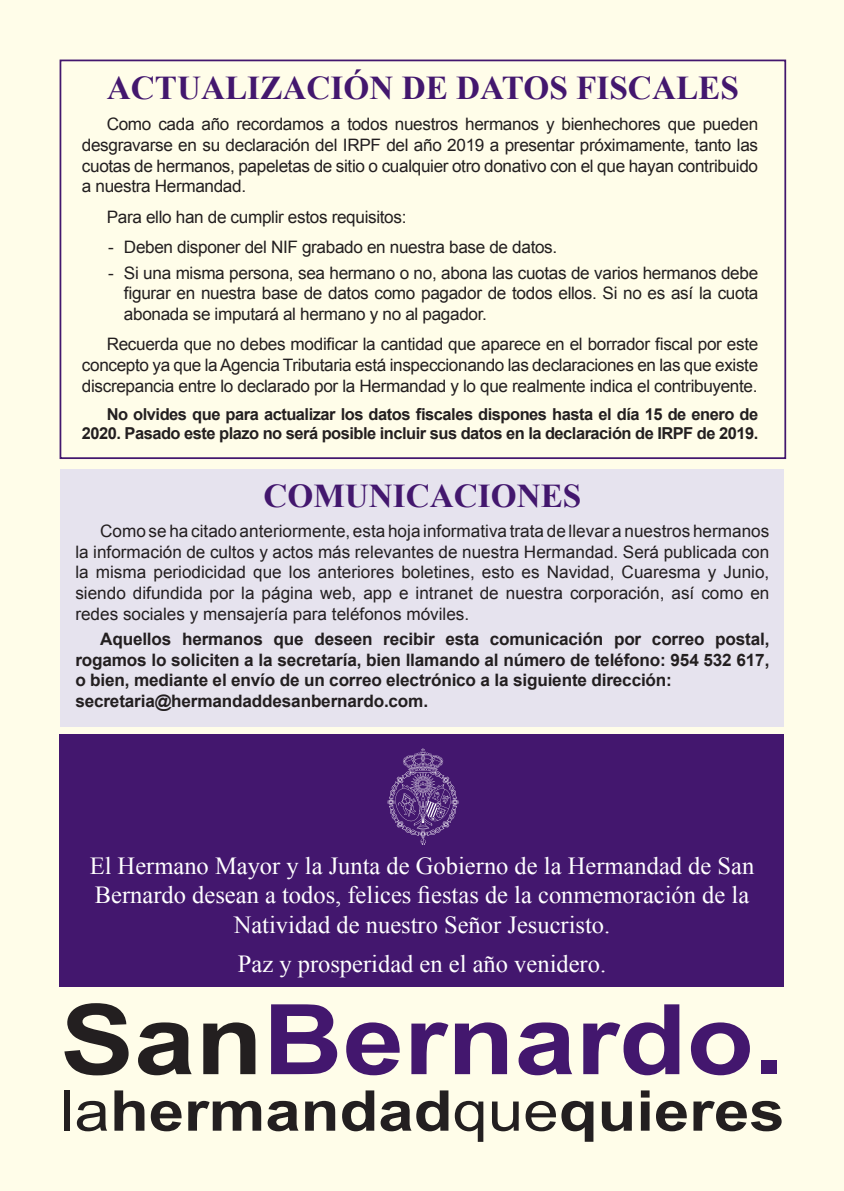
<style>
.page{position:relative;width:844px;height:1191px;background:#fff}
.page>*{position:absolute;margin:0;border:0;box-sizing:border-box;transform-origin:0 0}
.List_Paragraph{font:700 97.48px "Arial";color:#43176e;scale:1.13 1}
.List_Paragraph-2{font:700 56.18px "Arial";color:#231f20;scale:1.13 1}
.t1{font:700 33.25px "Times New Roman";color:#43176e}
.t2{font:24.5px/29.4px "Times New Roman";color:#fff;text-align:center}
.Body_Text_Indent{font:17.15px/20.7px "Arial";letter-spacing:-.02em;color:#231f20;text-align:justify}
.List_Paragraph-3{font:17.15px/20.7px "Arial";color:#231f20;text-align:justify}
.List_Paragraph-4{font:700 17.15px/20.7px "Arial";letter-spacing:-.01em;color:#231f20;text-align:justify}
.t3{font:700 16.45px/18.9px "Arial";letter-spacing:-.03em;color:#231f20;text-align:right}
.s1{color:#231f20}
.s2{font-weight:400}
</style>
<div class="page">
<div style="left:0;top:0;width:843px;height:1191px;background:#fffde9"></div>
<div style="left:60px;top:734px;width:724px;height:253px;background:#43176e"></div>
<div style="left:60px;top:60px;width:726px;height:399px;border:2px solid #43176e"></div>
<div style="left:60px;top:469px;width:724px;height:257px;background:#e6e3ee"></div>
<img style="left:387px;top:748px;width:71px;height:97px">
<p class="t1" style="left:107px;top:68px;width:633px">ACTUALIZACIÓN DE DATOS FISCALES</p>
<p class="Body_Text_Indent" style="left:82px;top:114px;width:677px;text-indent:25px">Como cada año recordamos a todos nuestros hermanos y bienhechores que pueden desgravarse en su declaración del IRPF del año 2019 a presentar próximamente, tanto las cuotas de hermanos, papeletas de sitio o cualquier otro donativo con el que hayan contribuido a nuestra Hermandad.</p>
<p class="Body_Text_Indent" style="left:107px;top:206px;width:301px">Para ello han de cumplir estos requisitos:</p>
<p class="Body_Text_Indent" style="left:108px;top:237px;width:450px">- Deben disponer del NIF grabado en nuestra base de datos.</p>
<p class="Body_Text_Indent" style="left:124px;top:262px;width:635px;text-indent:-16px">- Si una misma persona, sea hermano o no, abona las cuotas de varios hermanos debe figurar en nuestra base de datos como pagador de todos ellos. Si no es así la cuota abonada se imputará al hermano y no al pagador.</p>
<p class="Body_Text_Indent" style="left:82px;top:334px;width:677px;text-indent:25px">Recuerda que no debes modificar la cantidad que aparece en el borrador fiscal por este concepto ya que la Agencia Tributaria está inspeccionando las declaraciones en las que existe discrepancia entre lo declarado por la Hermandad y lo que realmente indica el contribuyente.</p>
<p class="t3" style="left:82px;top:406px;width:677px">No olvides que para actualizar los datos fiscales dispones hasta el día 15 de enero de<br>2020. Pasado este plazo no será posible incluir sus datos en la declaración de IRPF de 2019.</p>
<p class="t1" style="left:263px;top:476px;width:319px">COMUNICACIONES</p>
<p class="List_Paragraph-3" style="left:75px;top:521px;width:695px;text-indent:25px">Como se ha citado anteriormente, esta hoja informativa trata de llevar a nuestros hermanos la información de cultos y actos más relevantes de nuestra Hermandad. Será publicada con la misma periodicidad que los anteriores boletines, esto es Navidad, Cuaresma y Junio, siendo difundida por la página web, app e intranet de nuestra corporación, así como en redes sociales y mensajería para teléfonos móviles.</p>
<p class="List_Paragraph-4" style="left:75px;top:629px;width:695px;text-indent:25px">Aquellos hermanos que deseen recibir esta comunicación por correo postal, rogamos lo soliciten a la secretaría, bien llamando al número de teléfono: 954 532 617, o bien, mediante el envío de un correo electrónico a la siguiente dirección:</p>
<p class="List_Paragraph-4" style="left:75px;top:691px;width:354px">secretaria@hermandaddesanbernardo.com.</p>
<p class="t2" style="left:90px;top:850px;width:666px">El Hermano Mayor y la Junta de Gobierno de la Hermandad de San<br>Bernardo desean a todos, felices fiestas de la conmemoración de la<br>Natividad de nuestro Señor Jesucristo.</p>
<p class="t2" style="left:238px;top:948px;width:370px">Paz y prosperidad en el año venidero.</p>
<p class="List_Paragraph" style="left:60px;top:975px;width:642px"><span class="s1">San</span>Bernardo.</p>
<p class="List_Paragraph-2" style="left:60px;top:1074px;width:642px"><span class="s2">la</span>hermandad<span class="s2">que</span>quieres</p>
</div>
